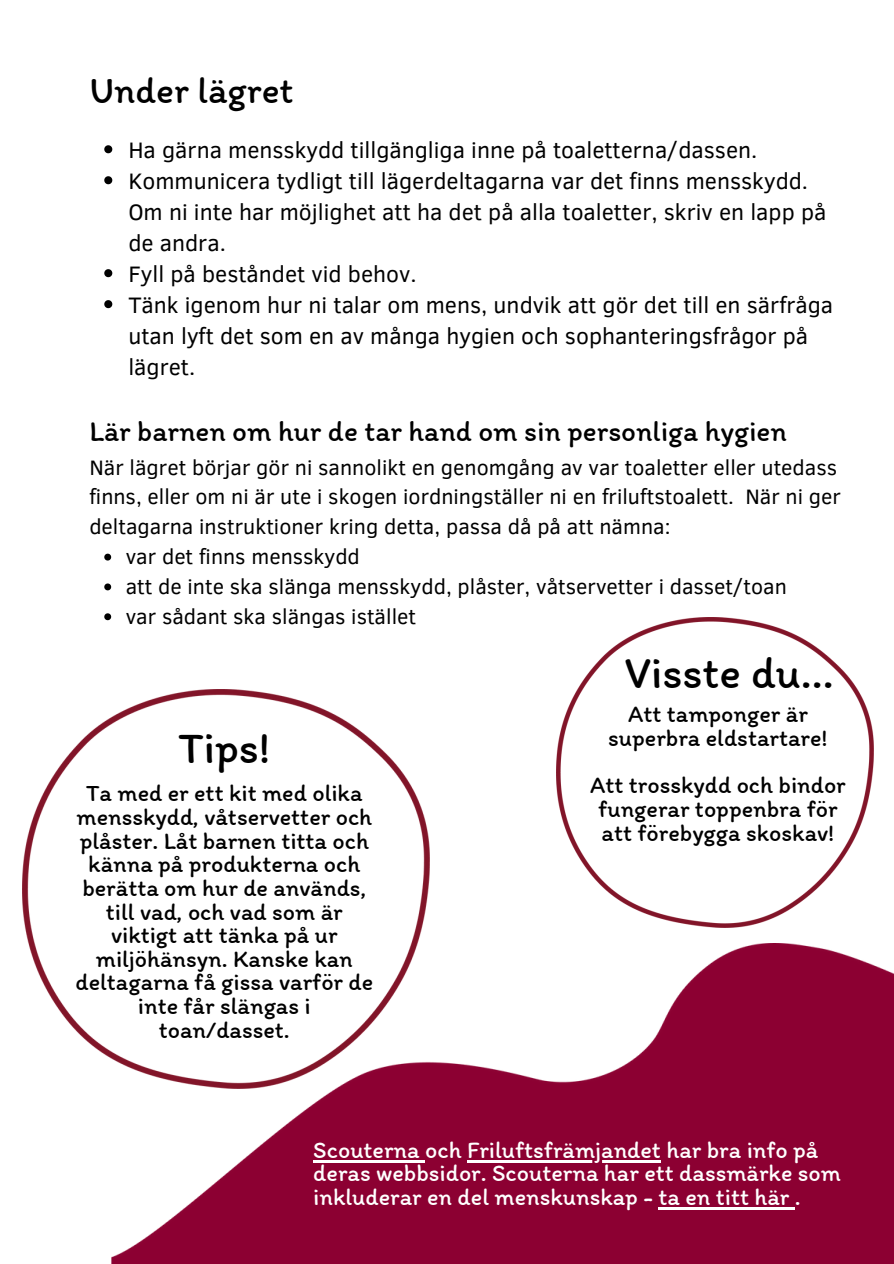
<style>
.page{position:relative;width:894px;height:1264px;background:#fff}
.page>*{position:absolute;margin:0;border:0;box-sizing:border-box;transform-origin:0 0}
.t1{font:45px "Itim";color:#000}
.t2{font:37.5px "Itim";color:#000}
.t3{font:29.1px "Itim";color:#000}
.t4{font:24px/23.7px "Itim";color:#000;text-align:center}
.t5{font:24px/23.7px "Itim";color:#fff}
.t6{font:22.95px/30.9px "Clear Sans";color:#000}
.t7{font:21.45px/29.8px "Clear Sans";color:#000}
</style>
<div class="page">
<img style="left:556px;top:618px;width:317px;height:309px">
<svg style="left:104px;top:145px;width:8px;height:8px"></svg>
<svg style="left:104px;top:176px;width:8px;height:8px"></svg>
<svg style="left:104px;top:269px;width:8px;height:8px"></svg>
<svg style="left:104px;top:300px;width:8px;height:8px"></svg>
<svg style="left:104px;top:553px;width:7px;height:7px"></svg>
<svg style="left:104px;top:583px;width:7px;height:7px"></svg>
<svg style="left:104px;top:613px;width:7px;height:7px"></svg>
<img style="left:111px;top:943px;width:782px;height:320px">
<img style="left:22px;top:689px;width:407px;height:399px">
<hr style="left:313px;top:1159px;width:112px;height:3px;background:#fff">
<hr style="left:467px;top:1159px;width:193px;height:3px;background:#fff">
<hr style="left:658px;top:1207px;width:136px;height:2px;background:#fff">
<p class="t2" style="left:89px;top:67px;width:206px">Under lägret</p>
<p class="t6" style="left:128px;top:133px;width:630px">Ha gärna mensskydd tillgängliga inne på toaletterna/dassen.</p>
<p class="t6" style="left:128px;top:164px;width:699px">Kommunicera tydligt till lägerdeltagarna var det finns mensskydd.<br>Om ni inte har möjlighet att ha det på alla toaletter, skriv en lapp på de andra.</p>
<p class="t6" style="left:128px;top:257px;width:290px">Fyll på beståndet vid behov.</p>
<p class="t6" style="left:128px;top:288px;width:706px">Tänk igenom hur ni talar om mens, undvik att gör det till en särfråga utan lyft det som en av många hygien och sophanteringsfrågor på lägret.</p>
<p class="t3" style="left:89px;top:413px;width:698px">Lär barnen om hur de tar hand om sin personliga hygien</p>
<p class="t7" style="left:89px;top:451px;width:752px">När lägret börjar gör ni sannolikt en genomgång av var toaletter eller utedass finns, eller om ni är ute i skogen iordningställer ni en friluftstoalett. När ni ger deltagarna instruktioner kring detta, passa då på att nämna:</p>
<p class="t7" style="left:126px;top:540px;width:235px">var det finns mensskydd</p>
<p class="t7" style="left:126px;top:570px;width:662px">att de inte ska slänga mensskydd, plåster, våtservetter i dasset/toan</p>
<p class="t7" style="left:126px;top:600px;width:292px">var sådant ska slängas istället</p>
<h1 class="t1" style="left:178px;top:720px;width:93px">Tips!</h1>
<h3 class="t4" style="left:75px;top:781px;width:299px">Ta med er ett kit med olika mensskydd, våtservetter och plåster. Låt barnen titta och känna på produkterna och berätta om hur de används, till vad, och vad som är viktigt att tänka på ur miljöhänsyn. Kanske kan deltagarna få gissa varför de inte får slängas i toan/dasset.</h3>
<h1 class="t1" style="left:624px;top:645px;width:211px">Visste du...</h1>
<p class="t4" style="left:608px;top:702px;width:221px">Att tamponger är superbra eldstartare!</p>
<h3 class="t4" style="left:590px;top:773px;width:257px">Att trosskydd och bindor fungerar toppenbra för att förebygga skoskav!</h3>
<h1 class="t5" style="left:313px;top:1137px;width:506px">Scouterna och Friluftsfrämjandet har bra info på</h1>
<h3 class="t5" style="left:313px;top:1161px;width:529px">deras webbsidor. Scouterna har ett dassmärke som inkluderar en del menskunskap - ta en titt här .</h3>
</div>
